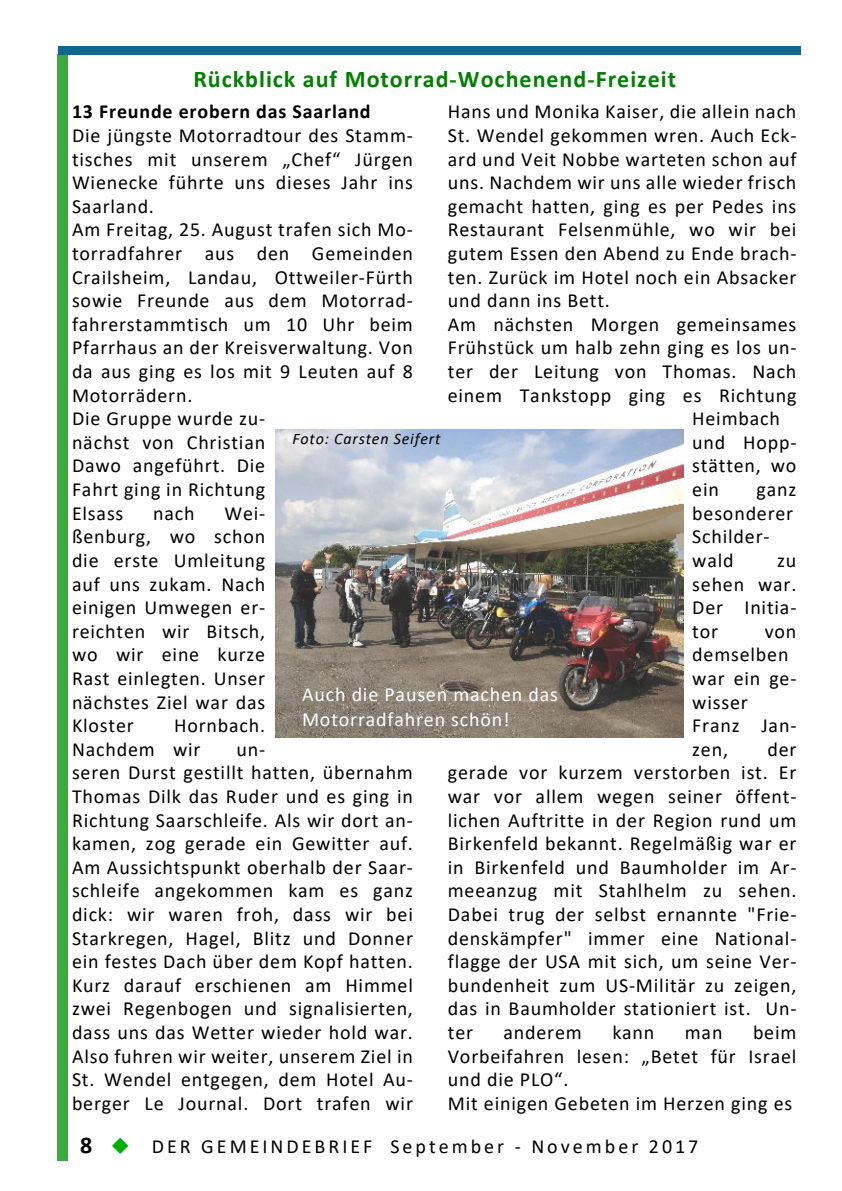
<style>
.page{position:relative;width:842px;height:1191px;background:#fff}
.page>*{position:absolute;margin:0;border:0;box-sizing:border-box;transform-origin:0 0}
.t1{font:700 24px "Calibri";letter-spacing:.04em;color:#008000}
.t2{font:20px/23.6px "Calibri";letter-spacing:.04em;color:#000}
.t3{font:20px/24.2px "Calibri";letter-spacing:.04em;color:#fff}
.t4{font:20px "Calibri";letter-spacing:.15em;color:#000}
.t5{font:700 20px "Calibri";letter-spacing:.04em;color:#000}
.t6{font:italic 16px "Calibri";letter-spacing:.05em;color:#000}
.s1{font-weight:700;font-size:24px}
.s2{color:#00ae00}
</style>
<div class="page">
<div style="left:58px;top:54px;width:10px;height:1107px;background:#3ba93e"></div>
<div style="left:58px;top:46px;width:742px;height:9px;background:#12678f"></div>
<img style="left:275px;top:429px;width:408px;height:308px">
<p class="t1" style="left:193px;top:69px;width:484px">Rückblick auf Motorrad-Wochenend-Freizeit</p>
<p class="t2" style="left:448px;top:101px;width:350px">Hans und Monika Kaiser, die allein nach</p>
<p class="t2" style="left:448px;top:125px;width:350px">St. Wendel gekommen wren. Auch Eck-</p>
<p class="t2" style="left:448px;top:149px;width:350px">ard und Veit Nobbe warteten schon auf</p>
<p class="t2" style="left:448px;top:172px;width:350px">uns. Nachdem wir uns alle wieder frisch</p>
<p class="t2" style="left:448px;top:196px;width:350px">gemacht hatten, ging es per Pedes ins</p>
<p class="t2" style="left:448px;top:219px;width:350px">Restaurant Felsenmühle, wo wir bei</p>
<p class="t2" style="left:448px;top:243px;width:350px">gutem Essen den Abend zu Ende brach-</p>
<p class="t2" style="left:448px;top:267px;width:350px">ten. Zurück im Hotel noch ein Absacker</p>
<p class="t2" style="left:448px;top:290px;width:164px">und dann ins Bett.</p>
<p class="t2" style="left:448px;top:314px;width:350px">Am nächsten Morgen gemeinsames</p>
<p class="t2" style="left:448px;top:337px;width:350px">Frühstück um halb zehn ging es los un-</p>
<p class="t2" style="left:448px;top:361px;width:350px">ter der Leitung von Thomas. Nach</p>
<p class="t2" style="left:448px;top:385px;width:350px">einem Tankstopp ging es Richtung</p>
<p class="t2" style="left:692px;top:408px;width:89px">Heimbach</p>
<p class="t2" style="left:692px;top:432px;width:106px">und Hopp-</p>
<p class="t2" style="left:692px;top:455px;width:106px">stätten, wo</p>
<p class="t2" style="left:692px;top:479px;width:28px">ein</p>
<p class="t5" style="left:72px;top:103px;width:300px">13 Freunde erobern das Saarland</p>
<p class="t2" style="left:72px;top:125px;width:342px">Die jüngste Motorradtour des Stamm&shy;tisches mit unserem „Chef“ Jürgen<br>Wienecke führte uns dieses Jahr ins<br>Saarland.<br>Am Freitag, 25. August trafen sich Mo&shy;torradfahrer aus den Gemeinden<br>Crailsheim, Landau, Ottweiler-Fürth sowie Freunde aus dem Motorrad&shy;fahrerstammtisch um 10 Uhr beim<br>Pfarrhaus an der Kreisverwaltung. Von da aus ging es los mit 9 Leuten auf 8<br>Motorrädern.<br>Die Gruppe wurde zu-<br>nächst von Christian<br>Dawo angeführt. Die<br>Fahrt ging in Richtung<br>Elsass</p>
<p class="t6" style="left:292px;top:432px;width:150px">Foto: Carsten Seifert</p>
<p class="t2" style="left:692px;top:479px;width:106px;text-indent:64px">ganz besonderer<br>Schilder&shy;wald</p>
<p class="t2" style="left:153px;top:503px;width:43px">nach</p>
<p class="t2" style="left:72px;top:503px;width:195px;text-align:justify;text-indent:152px">Wei&shy;ßenburg, wo schon die erste Umleitung auf uns zukam. Nach einigen Umwegen er&shy;reichten wir Bitsch, wo wir eine kurze Rast einlegten. Unser nächstes Ziel war das Kloster</p>
<p class="t2" style="left:692px;top:550px;width:106px;text-align:justify;text-indent:85px">zu sehen war.<br>Der Initia&shy;tor</p>
<p class="t2" style="left:692px;top:621px;width:106px;text-indent:73px">von demselben war ein ge&shy;wisser<br>Franz Jan&shy;zen,</p>
<p class="t3" style="left:302px;top:684px;width:258px">Auch die Pausen machen das<br>Motorradfahren schön!</p>
<p class="t2" style="left:72px;top:715px;width:195px;text-indent:102px">Hornbach.<br>Nachdem wir</p>
<p class="t2" style="left:448px;top:739px;width:350px;text-align:justify;text-indent:320px">der gerade vor kurzem verstorben ist. Er war vor allem wegen seiner öffent&shy;lichen Auftritte in der Region rund um Birkenfeld bekannt. Regelmäßig war er in Birkenfeld und Baumholder im Ar&shy;meeanzug mit Stahlhelm zu sehen.<br>Dabei trug der selbst ernannte "Frie&shy;denskämpfer" immer eine National&shy;flagge der USA mit sich, um seine Ver&shy;bundenheit zum US-Militär zu zeigen, das in Baumholder stationiert ist. Un&shy;ter</p>
<p class="t2" style="left:72px;top:739px;width:342px;text-indent:165px">un-<br>seren Durst gestillt hatten, übernahm Thomas Dilk das Ruder und es ging in Richtung Saarschleife. Als wir dort an&shy;kamen, zog gerade ein Gewitter auf.<br>Am Aussichtspunkt oberhalb der Saar&shy;schleife angekommen kam es ganz dick: wir waren froh, dass wir bei Starkregen, Hagel, Blitz und Donner ein festes Dach über dem Kopf hatten.<br>Kurz darauf erschienen am Himmel zwei Regenbogen und signalisierten, dass uns das Wetter wieder hold war.<br>Also fuhren wir weiter, unserem Ziel in St. Wendel entgegen, dem Hotel Au&shy;berger Le Journal. Dort trafen wir</p>
<p class="t2" style="left:448px;top:1022px;width:350px;text-indent:305px">beim<br>Vorbeifahren lesen: „Betet für Israel und die PLO“.<br>Mit einigen Gebeten im Herzen ging es</p>
<p class="t2" style="left:503px;top:1022px;width:80px">anderem</p>
<p class="t2" style="left:612px;top:1022px;width:44px">kann</p>
<p class="t2" style="left:685px;top:1022px;width:39px">man</p>
<p class="t4" style="left:80px;top:1138px;width:620px"><span class="s1">8</span> <span class="s2">◆</span> DER GEMEINDEBRIEF September - November 2017</p>
</div>
